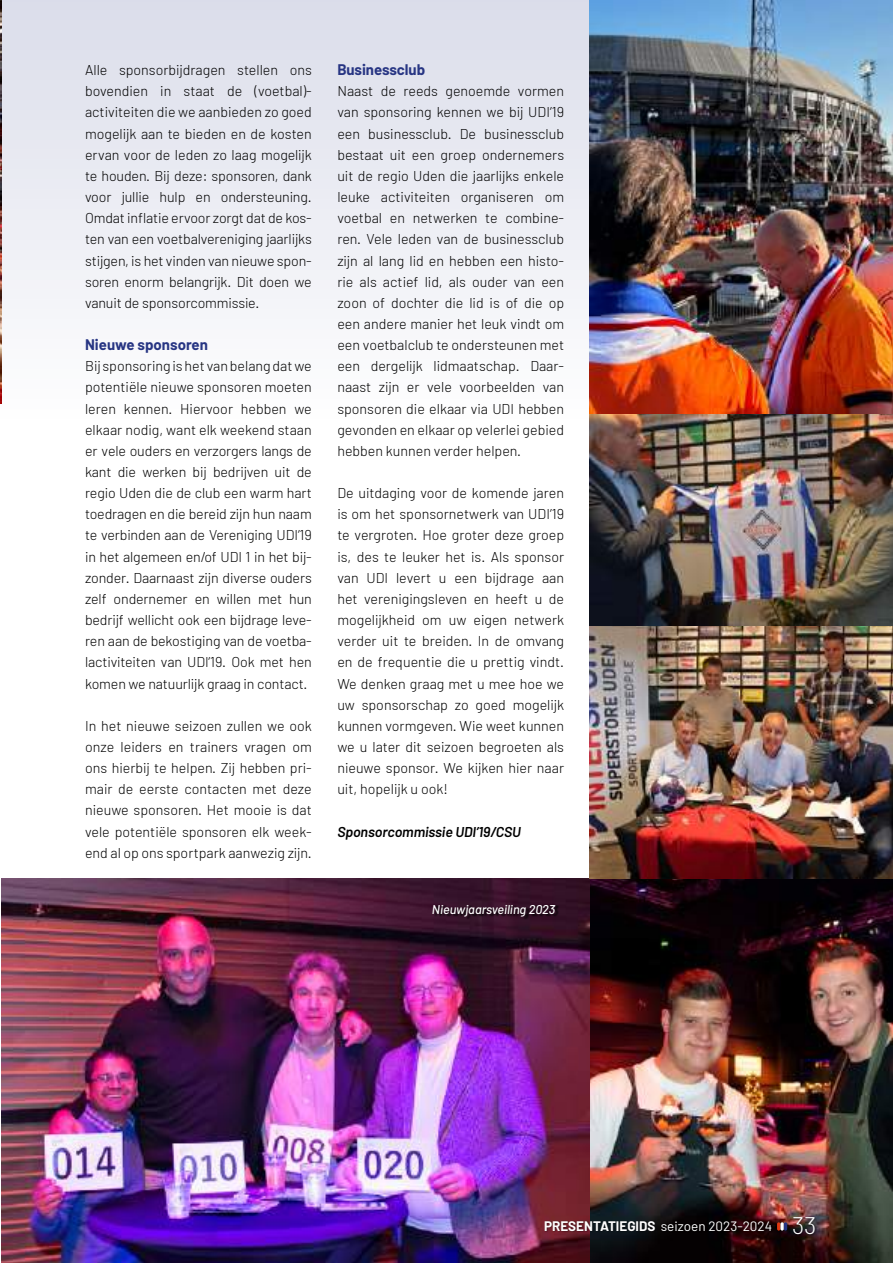
<style>
.page{position:relative;width:893px;height:1263px;background:#fff}
.page>*{position:absolute;margin:0;border:0;box-sizing:border-box;transform-origin:0 0}
.t1{font:700 15px "Barlow";letter-spacing:-.005em;color:#273583}
.t2{font:300 14.25px/21.1px "Barlow";color:#000;text-align:justify}
.t3{font:italic 600 14.25px "Barlow";letter-spacing:-.005em;color:#000}
.t4{font:13.5px "Barlow";color:#fff}
.t5{font:italic 500 12.75px "Barlow";letter-spacing:-.005em;color:#fff}
.s1{font-weight:700}
.s2{font-weight:300;font-size:24px}
</style>
<div class="page">
<div style="left:0;top:0;width:893px;height:425px;background:linear-gradient(to bottom,#dbddea,#fff)"></div>
<img style="left:1px;top:879px;width:892px;height:384px">
<img style="left:590px;top:0;width:303px;height:879px">
<img style="left:0;top:0;width:1px;height:404px">
<div style="left:434px;top:905px;width:126px;height:14px;background:#000;opacity:.75"></div>
<div style="left:544px;top:1217px;width:273px;height:19px;background:#000;opacity:.5"></div>
<svg style="left:777px;top:1222px;width:10px;height:8px"></svg>
<p class="t2" style="left:85px;top:59px;width:228px">Alle sponsorbijdragen stellen ons bovendien in staat de (voetbal)- activiteiten die we aanbieden zo goed mogelijk aan te bieden en de kosten ervan voor de leden zo laag mogelijk te houden. Bij deze: sponsoren, dank voor jullie hulp en ondersteuning.<br>Omdat inflatie ervoor zorgt dat de kos&shy;ten van een voetbalvereniging jaarlijks stijgen, is het vinden van nieuwe spon&shy;soren enorm belangrijk. Dit doen we vanuit de sponsorcommissie.</p>
<p class="t1" style="left:85px;top:335px;width:124px">Nieuwe sponsoren</p>
<p class="t2" style="left:85px;top:355px;width:228px">Bij sponsoring is het van belang dat we potentiële nieuwe sponsoren moeten leren kennen. Hiervoor hebben we elkaar nodig, want elk weekend staan er vele ouders en verzorgers langs de kant die werken bij bedrijven uit de regio Uden die de club een warm hart toedragen en die bereid zijn hun naam te verbinden aan de Vereniging UDI’19 in het algemeen en/of UDI 1 in het bij&shy;zonder. Daarnaast zijn diverse ouders zelf ondernemer en willen met hun bedrijf wellicht ook een bijdrage leve&shy;ren aan de bekostiging van de voetba&shy;lactiviteiten van UDI’19. Ook met hen komen we natuurlijk graag in contact.</p>
<p class="t2" style="left:85px;top:715px;width:228px">In het nieuwe seizoen zullen we ook onze leiders en trainers vragen om ons hierbij te helpen. Zij hebben pri&shy;mair de eerste contacten met deze nieuwe sponsoren. Het mooie is dat vele potentiële sponsoren elk week&shy;end al op ons sportpark aanwezig zijn.</p>
<p class="t1" style="left:337px;top:60px;width:89px">Businessclub</p>
<p class="t2" style="left:337px;top:80px;width:228px">Naast de reeds genoemde vormen van sponsoring kennen we bij UDI’19 een businessclub. De businessclub bestaat uit een groep ondernemers uit de regio Uden die jaarlijks enkele leuke activiteiten organiseren om voetbal en netwerken te combine&shy;ren. Vele leden van de businessclub zijn al lang lid en hebben een histo&shy;rie als actief lid, als ouder van een zoon of dochter die lid is of die op een andere manier het leuk vindt om een voetbalclub te ondersteunen met een dergelijk lidmaatschap. Daar&shy;naast zijn er vele voorbeelden van sponsoren die elkaar via UDI hebben gevonden en elkaar op velerlei gebied hebben kunnen verder helpen.</p>
<p class="t2" style="left:337px;top:482px;width:228px">De uitdaging voor de komende jaren is om het sponsornetwerk van UDI’19 te vergroten. Hoe groter deze groep is, des te leuker het is. Als sponsor van UDI levert u een bijdrage aan het verenigingsleven en heeft u de mogelijkheid om uw eigen netwerk verder uit te breiden. In de omvang en de frequentie die u prettig vindt.<br>We denken graag met u mee hoe we uw sponsorschap zo goed mogelijk kunnen vormgeven. Wie weet kunnen we u later dit seizoen begroeten als nieuwe sponsor. We kijken hier naar uit, hopelijk u ook!</p>
<p class="t3" style="left:337px;top:822px;width:185px">Sponsorcommissie UDI’19/CSU</p>
<p class="t5" style="left:432px;top:901px;width:125px">Nieuwjaarsveiling 2023</p>
<p class="t4" style="left:544px;top:1217px;width:274px"><span class="s1">PRESENTATIEGIDS</span> seizoen 2023-2024 <span class="s2">33</span></p>
</div>
